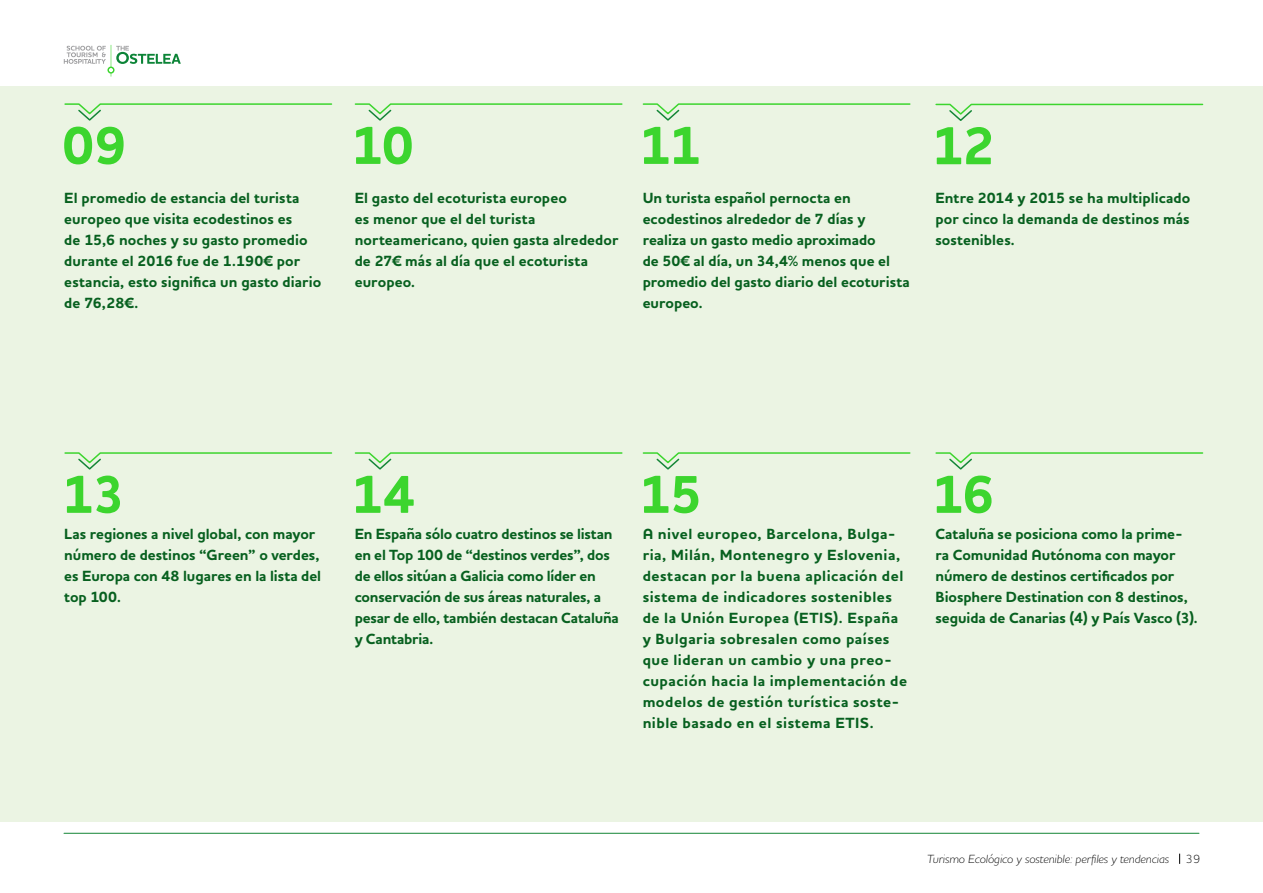
<style>
.page{position:relative;width:1263px;height:893px;background:#fff}
.page>*{position:absolute;margin:0;border:0;box-sizing:border-box;transform-origin:0 0}
.t1{font:700 54px "Houschka Pro";letter-spacing:-.03em;color:#3cd52e}
.t2{font:700 15px/21px "Houschka Pro";letter-spacing:.005em;color:#07601f}
.t3{font:700 15px/21px "Houschka Pro";letter-spacing:.03em;color:#07601f}
.t4{font:700 15px/21px "Houschka Pro";letter-spacing:-.015em;color:#07601f}
.t5{font:italic 300 12px "Houschka Pro";color:#000}
.t6{font:300 12px "Houschka Pro";color:#000}
</style>
<div class="page">
<svg style="left:64px;top:45px;width:117px;height:32px"></svg>
<hr style="left:64px;top:833px;width:1135px;height:1px;background:#148637">
<div style="left:1px;top:86px;width:1262px;height:735px;background:#ebf4e3"></div>
<svg style="left:64px;top:103px;width:269px;height:18px"></svg>
<svg style="left:354px;top:103px;width:269px;height:18px"></svg>
<svg style="left:642px;top:103px;width:269px;height:18px"></svg>
<svg style="left:935px;top:103px;width:269px;height:18px"></svg>
<svg style="left:64px;top:452px;width:269px;height:18px"></svg>
<svg style="left:354px;top:452px;width:269px;height:18px"></svg>
<svg style="left:642px;top:452px;width:269px;height:18px"></svg>
<svg style="left:935px;top:452px;width:269px;height:18px"></svg>
<h1 class="t1" style="left:62px;top:111px;width:66px">09</h1>
<p class="t2" style="left:64px;top:187px;width:258px">El promedio de estancia del turista europeo que visita ecodestinos es<br>de 15,6 noches y su gasto promedio durante el 2016 fue de 1.190€ por estancia, esto significa un gasto diario de 76,28€.</p>
<h1 class="t1" style="left:351px;top:111px;width:64px">10</h1>
<p class="t2" style="left:355px;top:187px;width:265px">El gasto del ecoturista europeo<br>es menor que el del turista norteamericano, quien gasta alrededor de 27€ más al día que el ecoturista europeo.</p>
<h1 class="t1" style="left:639px;top:111px;width:64px">11</h1>
<p class="t2" style="left:643px;top:187px;width:269px">Un turista español pernocta en ecodestinos alrededor de 7 días y realiza un gasto medio aproximado<br>de 50€ al día, un 34,4% menos que el promedio del gasto diario del ecoturista europeo.</p>
<h1 class="t1" style="left:932px;top:111px;width:65px">12</h1>
<p class="t2" style="left:935px;top:187px;width:257px;text-align:justify">Entre 2014 y 2015 se ha multiplicado por cinco la demanda de destinos más sostenibles.</p>
<h1 class="t1" style="left:62px;top:459px;width:65px">13</h1>
<p class="t2" style="left:64px;top:523px;width:258px">Las regiones a nivel global, con mayor número de destinos “Green” o verdes, es Europa con 48 lugares en la lista del top 100.</p>
<h1 class="t1" style="left:351px;top:459px;width:66px">14</h1>
<p class="t4" style="left:355px;top:523px;width:266px">En España sólo cuatro destinos se listan en el Top 100 de “destinos verdes”, dos de ellos sitúan a Galicia como líder en conservación de sus áreas naturales, a pesar de ello, también destacan Cataluña y Cantabria.</p>
<h1 class="t1" style="left:639px;top:459px;width:65px">15</h1>
<p class="t3" style="left:643px;top:523px;width:266px">A nivel europeo, Barcelona, Bulga&shy;ria, Milán, Montenegro y Eslovenia, destacan por la buena aplicación del sistema de indicadores sostenibles de la Unión Europea (ETIS). España y Bulgaria sobresalen como países que lideran un cambio y una preo&shy;cupación hacia la implementación de modelos de gestión turística soste&shy;nible basado en el sistema ETIS.</p>
<h1 class="t1" style="left:932px;top:459px;width:64px">16</h1>
<p class="t2" style="left:935px;top:523px;width:264px">Cataluña se posiciona como la prime&shy;ra Comunidad Autónoma con mayor número de destinos certificados por Biosphere Destination con 8 destinos, seguida de Canarias (4) y País Vasco (3).</p>
<p class="t5" style="left:927px;top:851px;width:244px">Turismo Ecológico y sostenible: perfiles y tendencias</p>
<p class="t6" style="left:1186px;top:851px;width:16px">39</p>
</div>
